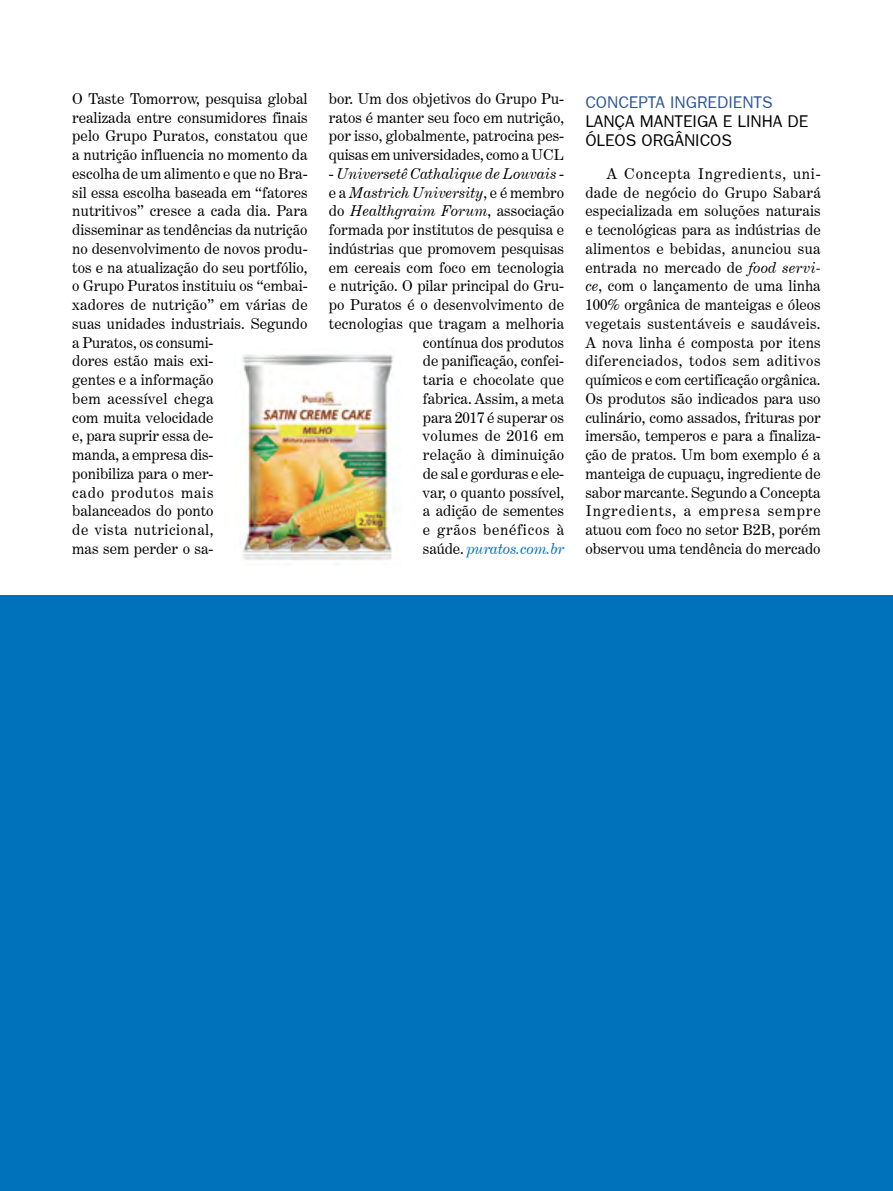
<style>
.page{position:relative;width:893px;height:1191px;background:#fff}
.page>*{position:absolute;margin:0;border:0;box-sizing:border-box;transform-origin:0 0}
.legenda-tittle{font:16.95px/18.8px "Frankfurt Gothic";color:#000}
.tittle-azul{font:16.95px "Frankfurt Gothic";color:#2e559a}
.texto{font:15px/18.8px "Century Expanded BT";color:#000;text-align:justify}
.s1{font-style:italic}
.s2{font-style:italic;color:#0070c0}
</style>
<div class="page">
<img style="left:242px;top:354px;width:152px;height:206px">
<div style="left:0;top:595px;width:893px;height:596px;background:#0072bc"></div>
<p class="texto" style="left:72px;top:89px;width:237px;text-align:left">O Taste Tomorrow, pesquisa global realizada entre consumidores finais pelo Grupo Puratos, constatou que a nutrição influencia no momento da escolha de um alimento e que no Bra&shy;sil essa escolha baseada em “fatores nutritivos” cresce a cada dia. Para disseminar as tendências da nutrição no desenvolvimento de novos produ&shy;tos e na atualização do seu portfólio, o Grupo Puratos instituiu os “embai&shy;xadores de nutrição” em várias de suas unidades industriais. Segundo a Puratos, os consumi-<br>dores estão mais exi-<br>gentes e a informação<br>bem acessível chega<br>com muita velocidade<br>e, para suprir essa de-<br>manda, a empresa dis-<br>ponibiliza para o mer-<br>cado produtos mais<br>balanceados do ponto<br>de vista nutricional,<br>mas sem perder o sa-</p>
<p class="texto" style="left:329px;top:89px;width:237px">bor. Um dos objetivos do Grupo Pu&shy;ratos é manter seu foco em nutrição, por isso, globalmente, patrocina pes&shy;quisas em universidades, como a UCL</p>
<p class="texto" style="left:329px;top:164px;width:237px;text-align:right">- <span class="s1">Universetê Cathalique de Louvais</span> - e a <span class="s1">Mastrich University</span>, e é membro do <span class="s1">Healthgraim Forum</span>, associação formada por institutos de pesquisa e indústrias que promovem pesquisas em cereais com foco em tecnologia e nutrição. O pilar principal do Gru&shy;po Puratos é o desenvolvimento de tecnologias que tragam a melhoria contínua dos produtos<br>de panificação, confei-<br>taria e chocolate que<br>fabrica. Assim, a meta<br>para 2017 é superar os<br>volumes de 2016 em<br>relação à diminuição<br>de sal e gorduras e ele-<br>var, o quanto possível,<br>a adição de sementes<br>e grãos benéficos à<br>saúde. <span class="s2">puratos.com.br</span></p>
<p class="tittle-azul" style="left:585px;top:93px;width:189px">CONCEPTA INGREDIENTS</p>
<p class="legenda-tittle" style="left:585px;top:111px;width:224px">LANÇA MANTEIGA E LINHA DE<br>ÓLEOS ORGÂNICOS</p>
<p class="texto" style="left:585px;top:164px;width:237px;text-indent:21px">A Concepta Ingredients, uni&shy;dade de negócio do Grupo Sabará especializada em soluções naturais e tecnológicas para as indústrias de alimentos e bebidas, anunciou sua entrada no mercado de <span class="s1">food servi&shy;ce</span>, com o lançamento de uma linha 100% orgânica de manteigas e óleos vegetais sustentáveis e saudáveis.<br>A nova linha é composta por itens diferenciados, todos sem aditivos químicos e com certificação orgânica.<br>Os produtos são indicados para uso culinário, como assados, frituras por imersão, temperos e para a finaliza&shy;ção de pratos. Um bom exemplo é a manteiga de cupuaçu, ingrediente de sabor marcante. Segundo a Concepta Ingredients, a empresa sempre atuou com foco no setor B2B, porém observou uma tendência do mercado</p>
</div>
